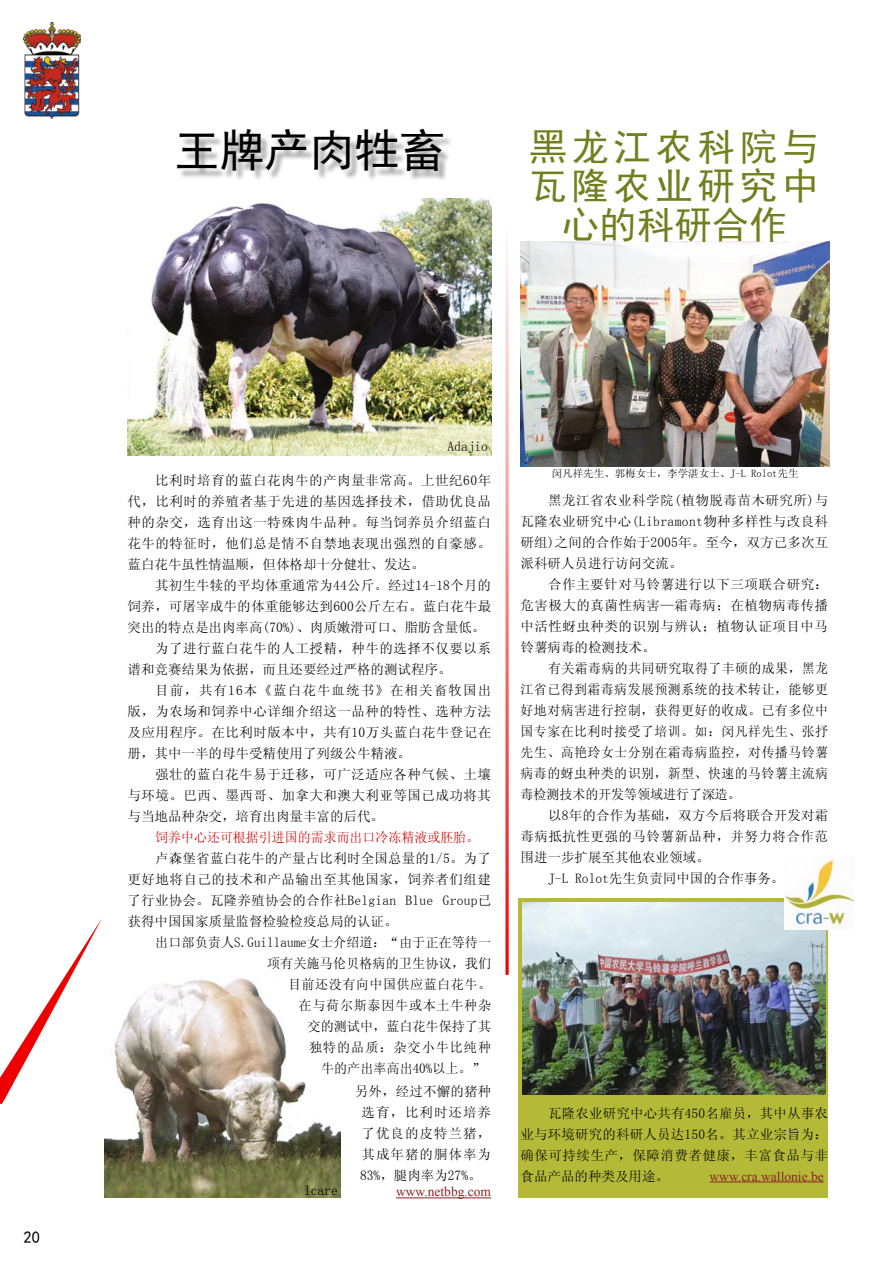
<style>
.page{position:relative;width:893px;height:1263px;background:#fff}
.page>*{position:absolute;margin:0;border:0;box-sizing:border-box;transform-origin:0 0}
.t1{font:45px "Sim Hei";color:#000}
.t2{font:37.5px/39px "Sim Hei";letter-spacing:.12em;color:#717f1e;text-align:center}
.t3{font:16.5px "Sim Hei";color:#000}
.t4{font:13.5px/21px "Sim Sun";letter-spacing:.015em;color:#000;text-align:justify}
.t5{font:13.5px/21px "Sim Sun";letter-spacing:.015em;color:#000;text-align:justify;scale:.96 1}
.t6{font:13.5px "Sim Sun";letter-spacing:.035em;color:#000}
.t7{font:13.5px/21px "Sim Sun";letter-spacing:.075em;color:#000;text-align:center}
.t8{font:13.5px "Sim Sun";letter-spacing:.04em;color:#000}
.t9{font:13.5px "Times New Roman";color:#8b2324}
.t10{font:13.5px "Sim Sun";color:#c80000;scale:.96 1}
.t11{font:13.5px "Sim Sun";letter-spacing:.08em;color:#000}
.t12{font:13.5px "Sim Sun";letter-spacing:.055em;color:#000}
.t13{font:10.5px "Sim Sun";color:#000}
</style>
<div class="page">
<img style="left:104px;top:978px;width:236px;height:219px">
<div style="left:518px;top:898px;width:310px;height:299px;background:#b4b938"></div>
<hr style="left:710px;top:1181px;width:114px;height:1px;background:#8b2324">
<img style="left:522px;top:902px;width:304px;height:192px">
<img style="left:520px;top:242px;width:309px;height:225px">
<hr style="left:396px;top:1197px;width:95px;height:1px;background:#8b2324">
<img style="left:128px;top:199px;width:363px;height:257px">
<div style="left:179px;top:131px;width:330px;height:67px;background:#000;opacity:.4"></div>
<img style="left:784px;top:859px;width:69px;height:71px">
<img style="left:24px;top:22px;width:57px;height:97px">
<svg style="left:505px;top:251px;width:4px;height:724px"></svg>
<svg style="left:0;top:919px;width:102px;height:185px"></svg>
<p class="t3" style="left:23px;top:1228px;width:18px">20</p>
<h1 class="t1" style="left:174px;top:128px;width:271px">王牌产肉牲畜</h1>
<h2 class="t2" style="left:529px;top:127px;width:291px">黑龙江农科院与瓦隆农业研究中心的科研合作</h2>
<p class="t4" style="left:447px;top:435px;width:42px">Adajio</p>
<p class="t4" style="left:128px;top:470px;width:365px;text-indent:28px">比利时培育的蓝白花肉牛的产肉量非常高。上世纪60年代，比利时的养殖者基于先进的基因选择技术，借助优良品种的杂交，选育出这一特殊肉牛品种。每当饲养员介绍蓝白花牛的特征时，他们总是情不自禁地表现出强烈的自豪感。蓝白花牛虽性情温顺，但体格却十分健壮、发达。</p>
<p class="t4" style="left:155px;top:575px;width:337px">其初生牛犊的平均体重通常为44公斤。经过14-18个月的</p>
<p class="t4" style="left:128px;top:596px;width:365px">饲养，可屠宰成牛的体重能够达到600公斤左右。蓝白花牛最</p>
<p class="t4" style="left:128px;top:617px;width:359px">突出的特点是出肉率高(70%)、肉质嫩滑可口、脂肪含量低。</p>
<p class="t8" style="left:155px;top:641px;width:337px">为了进行蓝白花牛的人工授精，种牛的选择不仅要以系</p>
<p class="t4" style="left:128px;top:659px;width:325px">谱和竞赛结果为依据，而且还要经过严格的测试程序。</p>
<p class="t11" style="left:155px;top:684px;width:337px">目前，共有16本《蓝白花牛血统书》在相关畜牧国出</p>
<p class="t6" style="left:128px;top:705px;width:365px">版，为农场和饲养中心详细介绍这一品种的特性、选种方法</p>
<p class="t6" style="left:128px;top:726px;width:365px">及应用程序。在比利时版本中，共有10万头蓝白花牛登记在</p>
<p class="t4" style="left:128px;top:743px;width:285px">册，其中一半的母牛受精使用了列级公牛精液。</p>
<p class="t8" style="left:155px;top:768px;width:337px">强壮的蓝白花牛易于迁移，可广泛适应各种气候、土壤</p>
<p class="t6" style="left:128px;top:789px;width:365px">与环境。巴西、墨西哥、加拿大和澳大利亚等国已成功将其</p>
<p class="t4" style="left:128px;top:806px;width:258px">与当地品种杂交，培育出肉量丰富的后代。</p>
<p class="t10" style="left:155px;top:830px;width:339px">饲养中心还可根据引进国的需求而出口冷冻精液或胚胎。</p>
<p class="t4" style="left:128px;top:848px;width:365px;text-indent:28px">卢森堡省蓝白花牛的产量占比利时全国总量的1/5。为了更好地将自己的技术和产品输出至其他国家，饲养者们组建了行业协会。瓦隆养殖协会的合作社Belgian Blue Group已获得中国国家质量监督检验检疫总局的认证。</p>
<p class="t4" style="left:155px;top:932px;width:337px">出口部负责人S.Guillaume女士介绍道：“由于正在等待一</p>
<p class="t4" style="left:267px;top:953px;width:226px">项有关施马伦贝格病的卫生协议，我们</p>
<p class="t6" style="left:288px;top:977px;width:205px">目前还没有向中国供应蓝白花牛。</p>
<p class="t12" style="left:299px;top:998px;width:194px">在与荷尔斯泰因牛或本土牛种杂</p>
<p class="t4" style="left:308px;top:1016px;width:185px">交的测试中，蓝白花牛保持了其</p>
<p class="t7" style="left:309px;top:1037px;width:184px">独特的品质：杂交小牛比纯种</p>
<p class="t4" style="left:321px;top:1058px;width:165px">牛的产出率高出40%以上。”</p>
<p class="t7" style="left:355px;top:1081px;width:138px">另外，经过不懈的猪种选育，比利时还培养了优良的皮特兰猪，其成年猪的胴体率为<br>83%，腿肉率为27%。</p>
<p class="t9" style="left:396px;top:1183px;width:97px">www.netbbg.com</p>
<p class="t4" style="left:304px;top:1180px;width:35px">Icare</p>
<p class="t13" style="left:552px;top:468px;width:248px">闵凡祥先生、郭梅女士，李学湛女士、J-L Rolot先生</p>
<p class="t4" style="left:521px;top:489px;width:309px;text-indent:28px">黑龙江省农业科学院(植物脱毒苗木研究所)与瓦隆农业研究中心(Libramont物种多样性与改良科研组)之间的合作始于2005年。至今，双方已多次互派科研人员进行访问交流。</p>
<p class="t4" style="left:521px;top:573px;width:309px;text-indent:28px">合作主要针对马铃薯进行以下三项联合研究：危害极大的真菌性病害—霜毒病；在植物病毒传播中活性蚜虫种类的识别与辨认；植物认证项目中马铃薯病毒的检测技术。</p>
<p class="t5" style="left:521px;top:657px;width:322px;text-indent:28px">有关霜毒病的共同研究取得了丰硕的成果，黑龙江省已得到霜毒病发展预测系统的技术转让，能够更好地对病害进行控制，获得更好的收成。已有多位中国专家在比利时接受了培训。如：闵凡祥先生、张抒先生、高艳玲女士分别在霜毒病监控，对传播马铃薯病毒的蚜虫种类的识别，新型、快速的马铃薯主流病毒检测技术的开发等领域进行了深造。</p>
<p class="t4" style="left:548px;top:804px;width:281px">以8年的合作为基础，双方今后将联合开发对霜</p>
<p class="t6" style="left:521px;top:829px;width:309px">毒病抵抗性更强的马铃薯新品种，并努力将合作范</p>
<p class="t4" style="left:521px;top:846px;width:190px">围进一步扩展至其他农业领域。</p>
<p class="t4" style="left:548px;top:867px;width:238px">J-L Rolot先生负责同中国的合作事务。</p>
<p class="t4" style="left:521px;top:1102px;width:309px;text-indent:28px">瓦隆农业研究中心共有450名雇员，其中从事农业与环境研究的科研人员达150名。其立业宗旨为：确保可持续生产，保障消费者健康，丰富食品与非食品产品的种类及用途。</p>
<p class="t9" style="left:710px;top:1167px;width:116px">www.cra.wallonie.be</p>
</div>
